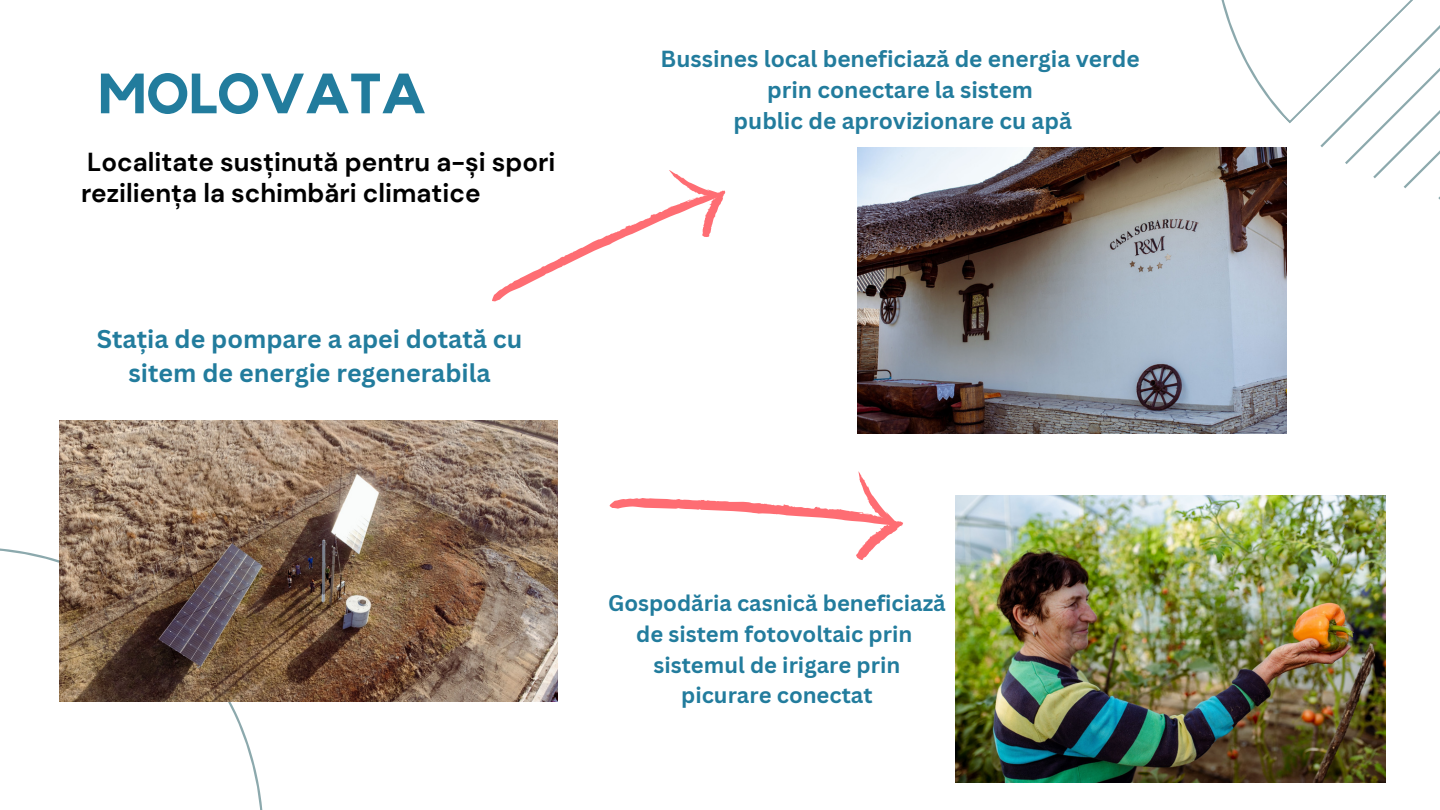
<style>
.page{position:relative;width:1440px;height:810px;background:#fff}
.page>*{position:absolute;margin:0;border:0;box-sizing:border-box;transform-origin:0 0}
.t1{font:700 56px "Kollektif";color:#227c9d}
.t2{font:700 26px/30.8px "DM Sans";color:#000}
.t3{font:700 25px/34.5px "Canva Sans";color:#227c9d;text-align:center}
.t4{font:700 22.7px/31.3px "Canva Sans";color:#227c9d;text-align:center}
.t5{font:700 22px/30.8px "Canva Sans";color:#227c9d;text-align:center}
</style>
<div class="page">
<svg style="left:0;top:548px;width:286px;height:262px"></svg>
<svg style="left:1221px;top:0;width:219px;height:202px"></svg>
<img style="left:59px;top:421px;width:498px;height:280px">
<img style="left:857px;top:147px;width:429px;height:287px">
<img style="left:955px;top:495px;width:431px;height:288px">
<svg style="left:492px;top:170px;width:234px;height:132px"></svg>
<svg style="left:609px;top:471px;width:294px;height:89px"></svg>
<p class="t1" style="left:98px;top:68px;width:329px">MOLOVATA</p>
<p class="t2" style="left:81px;top:147px;width:476px">Localitate susținută pentru a-și spori reziliența la schimbări climatice</p>
<p class="t3" style="left:97px;top:321px;width:427px">Stația de pompare a apei dotată cu sitem de energie regenerabila</p>
<p class="t4" style="left:661px;top:42px;width:480px">Bussines local beneficiază de energia verde prin conectare la sistem</p>
<p class="t4" style="left:734px;top:105px;width:340px">public de aprovizionare cu apă</p>
<p class="t5" style="left:608px;top:587px;width:339px">Gospodăria casnică beneficiază de sistem fotovoltaic prin</p>
<p class="t5" style="left:654px;top:649px;width:248px">sistemul de irigare prin picurare conectat</p>
</div>
